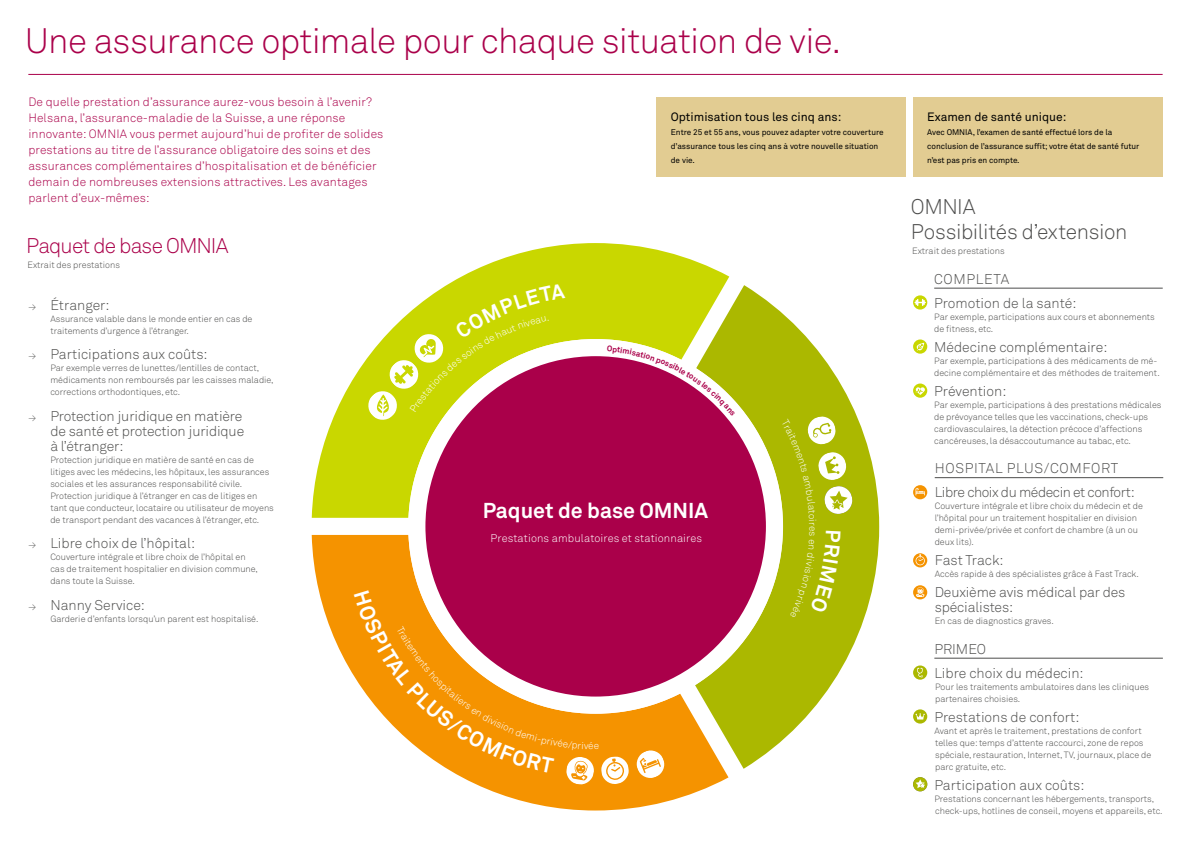
<style>
.page{position:relative;width:1191px;height:842px;background:#fff}
.page>*{position:absolute;margin:0;border:0;box-sizing:border-box;transform-origin:0 0}
.t1{font:300 35px "Akkurat";letter-spacing:-.02em;color:#aa004a}
.t2{font:700 21.3px "Akkurat";color:#fff}
.t3{font:300 21px/25.2px "Akkurat";letter-spacing:-.02em;color:#4d4d4c}
.t4{font:300 21px "Akkurat";letter-spacing:-.04em;color:#aa004a}
.t5{font:300 14px/15px "Akkurat";color:#4d4d4c}
.t6{font:300 14px/24px "Akkurat";letter-spacing:-.03em;color:#4d4d4c}
.t7{font:300 12px/16px "Akkurat";letter-spacing:.01em;color:#aa004a}
.t8{font:12px "Akkurat";color:#000}
.t9{font:300 11px "Akkurat";letter-spacing:.01em;color:#fff}
.t10{font:300 10px "Akkurat";color:#fff}
.t11{font:300 9px/12px "Akkurat";color:#4d4d4c}
.t12{font:8.2px/14px "Akkurat";letter-spacing:-.005em;color:#000}
.s1{font-size:9px}
</style>
<div class="page">
<svg style="left:312px;top:243px;width:417px;height:275px;fill:#c9d700"></svg>
<svg style="left:695px;top:285px;width:184px;height:484px;fill:#abb800"></svg>
<svg style="left:312px;top:535px;width:416px;height:275px;fill:#f59700"></svg>
<hr style="left:28px;top:74px;width:1134px;height:1px;background:#aa004a">
<hr style="left:934px;top:288px;width:228px;height:1px;background:#4d4d4c">
<div style="left:913px;top:384px;width:14px;height:14px;background:#c9d700;border-radius:50%"></div>
<svg style="left:915px;top:387px;width:10px;height:8px"></svg>
<svg style="left:913px;top:295px;width:14px;height:15px"></svg>
<svg style="left:914px;top:299px;width:12px;height:7px"></svg>
<svg style="left:913px;top:339px;width:14px;height:15px"></svg>
<svg style="left:916px;top:343px;width:8px;height:8px"></svg>
<hr style="left:934px;top:658px;width:228px;height:1px;background:#4d4d4c">
<svg style="left:913px;top:665px;width:14px;height:15px"></svg>
<svg style="left:917px;top:668px;width:6px;height:9px"></svg>
<svg style="left:913px;top:709px;width:14px;height:14px"></svg>
<svg style="left:915px;top:713px;width:9px;height:6px"></svg>
<div style="left:913px;top:777px;width:14px;height:14px;background:#abb800;border-radius:50%"></div>
<svg style="left:915px;top:779px;width:10px;height:9px"></svg>
<hr style="left:934px;top:477px;width:229px;height:1px;background:#4d4d4c">
<svg style="left:913px;top:553px;width:14px;height:14px"></svg>
<svg style="left:913px;top:585px;width:14px;height:14px"></svg>
<svg style="left:913px;top:485px;width:14px;height:14px"></svg>
<div style="left:656px;top:97px;width:250px;height:80px;background:#e2cc92"></div>
<div style="left:913px;top:97px;width:249px;height:80px;background:#e2cc92"></div>
<div style="left:417px;top:348px;width:357px;height:357px;background:#aa004a;border-radius:50%"></div>
<div style="left:408px;top:339px;width:375px;height:375px;border:17px solid #fff;border-radius:50%"></div>
<svg style="left:635px;top:749px;width:31px;height:31px"></svg>
<svg style="left:354px;top:591px;width:275px;height:194px"></svg>
<svg style="left:781px;top:415px;width:72px;height:202px;background:#b4bf1c"></svg>
<svg style="left:367px;top:283px;width:198px;height:138px"></svg>
<svg style="left:607px;top:346px;width:128px;height:70px"></svg>
<p class="t1" style="left:25px;top:19px;width:817px">Une assurance optimale pour chaque situation de vie.</p>
<p class="t7" style="left:28px;top:93px;width:356px">De quelle prestation d’assurance aurez-vous besoin à l’avenir?<br>Helsana, l’assurance-maladie de la Suisse, a une réponse innovante: OMNIA vous permet aujourd’hui de profiter de solides prestations au titre de l’assurance obligatoire des soins et des assurances complémentaires d’hospitalisation et de bénéficier demain de nombreuses extensions attractives. Les avantages parlent d’eux-mêmes:</p>
<p class="t4" style="left:26px;top:232px;width:204px">Paquet de base OMNIA</p>
<p class="t11" style="left:27px;top:259px;width:94px">Extrait des prestations</p>
<p class="t5" style="left:28px;top:297px;width:83px"><span class="s1">≥</span> Étranger:</p>
<p class="t11" style="left:50px;top:312px;width:204px">Assurance valable dans le monde entier en cas de traitements d’urgence à l’étranger.</p>
<p class="t5" style="left:28px;top:347px;width:181px"><span class="s1">≥</span> Participations aux coûts:</p>
<p class="t11" style="left:50px;top:362px;width:225px">Par exemple verres de lunettes/lentilles de contact, médicaments non remboursés par les caisses maladie, corrections orthodontiques, etc.</p>
<p class="t5" style="left:50px;top:408px;width:195px;text-indent:-22px"><span class="s1">≥</span> Protection juridique en matière de santé et protection juridique à l’étranger:</p>
<p class="t11" style="left:50px;top:453px;width:225px">Protection juridique en matière de santé en cas de litiges avec les médecins, les hôpitaux, les assurances sociales et les assurances responsabilité civile.<br>Protection juridique à l’étranger en cas de litiges en tant que conducteur, locataire ou utilisateur de moyens de transport pendant des vacances à l’étranger, etc.</p>
<p class="t5" style="left:28px;top:536px;width:168px"><span class="s1">≥</span> Libre choix de l’hôpital:</p>
<p class="t11" style="left:50px;top:551px;width:209px">Couverture intégrale et libre choix de l’hôpital en cas de traitement hospitalier en division commune, dans toute la Suisse.</p>
<p class="t5" style="left:28px;top:597px;width:118px"><span class="s1">≥</span> Nanny Service:</p>
<p class="t11" style="left:50px;top:613px;width:209px">Garderie d’enfants lorsqu’un parent est hospitalisé.</p>
<p class="t8" style="left:671px;top:109px;width:172px">Optimisation tous les cinq ans:</p>
<p class="t12" style="left:671px;top:125px;width:214px">Entre 25 et 55 ans, vous pouvez adapter votre couverture d’assurance tous les cinq ans à votre nouvelle situation de vie.</p>
<p class="t2" style="left:483px;top:497px;width:227px">Paquet de base OMNIA</p>
<p class="t9" style="left:490px;top:531px;width:213px">Prestations ambulatoires et stationnaires</p>
<p class="t10" style="left:593px;top:739px;width:7px">e</p>
<p class="t10" style="left:819px;top:526px;width:7px;rotate:90deg">e</p>
<p class="t8" style="left:927px;top:109px;width:141px">Examen de santé unique:</p>
<p class="t12" style="left:927px;top:125px;width:214px">Avec OMNIA, l’examen de santé effectué lors de la conclusion de l’assurance suffit; votre état de santé futur n’est pas pris en compte.</p>
<p class="t3" style="left:911px;top:193px;width:218px">OMNIA<br>Possibilités d’extension</p>
<p class="t11" style="left:912px;top:245px;width:94px">Extrait des prestations</p>
<p class="t5" style="left:934px;top:266px;width:144px;line-height:24px">COMPLETA<br>Promotion de la santé:</p>
<p class="t11" style="left:934px;top:310px;width:222px">Par exemple, participations aux cours et abonnements de fitness, etc.</p>
<p class="t5" style="left:934px;top:339px;width:175px">Médecine complémentaire:</p>
<p class="t11" style="left:934px;top:354px;width:227px">Par exemple, participations à des médicaments de mé&shy;decine complémentaire et des méthodes de traitement.</p>
<p class="t5" style="left:934px;top:383px;width:74px">Prévention:</p>
<p class="t11" style="left:934px;top:398px;width:229px">Par exemple, participations à des prestations médicales de prévoyance telles que les vaccinations, check-ups cardiovasculaires, la détection précoce d’affections cancéreuses, la désaccoutumance au tabac, etc.</p>
<p class="t6" style="left:934px;top:456px;width:201px">HOSPITAL PLUS/COMFORT<br>Libre choix du médecin et confort:</p>
<p class="t11" style="left:934px;top:500px;width:210px">Couverture intégrale et libre choix du médecin et de l’hôpital pour un traitement hospitalier en division demi-privée/privée et confort de chambre (à un ou deux lits).</p>
<p class="t5" style="left:934px;top:552px;width:70px">Fast Track:</p>
<p class="t11" style="left:934px;top:568px;width:206px">Accès rapide à des spécialistes grâce à Fast Track.</p>
<p class="t5" style="left:934px;top:584px;width:192px">Deuxième avis médical par des spécialistes:</p>
<p class="t11" style="left:934px;top:615px;width:120px">En cas de diagnostics graves.</p>
<p class="t5" style="left:934px;top:636px;width:151px;line-height:24px">PRIMEO<br>Libre choix du médecin:</p>
<p class="t11" style="left:935px;top:680px;width:215px">Pour les traitements ambulatoires dans les cliniques partenaires choisies.</p>
<p class="t5" style="left:934px;top:709px;width:147px">Prestations de confort:</p>
<p class="t11" style="left:934px;top:724px;width:218px">Avant et après le traitement, prestations de confort telles que: temps d’attente raccourci, zone de repos spéciale, restauration, Internet, TV, journaux, place de parc gratuite, etc.</p>
<p class="t5" style="left:934px;top:777px;width:151px">Participation aux coûts:</p>
<p class="t11" style="left:934px;top:792px;width:230px">Prestations concernant les hébergements, transports, check-ups, hotlines de conseil, moyens et appareils, etc.</p>
</div>
